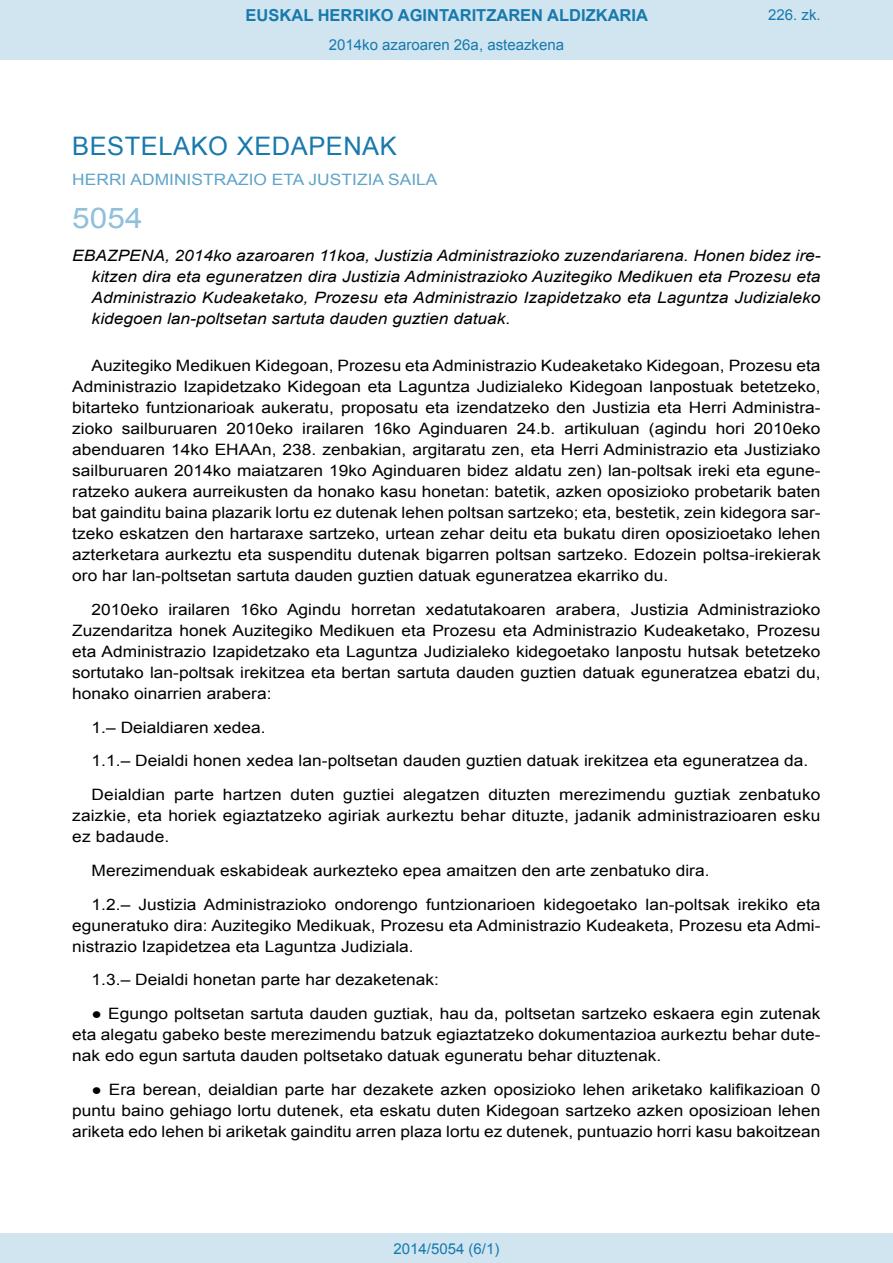
<style>
.page{position:relative;width:893px;height:1263px;background:#fff}
.page>*{position:absolute;margin:0;border:0;box-sizing:border-box;transform-origin:0 0}
.BOPVOrden{font:28.5px "Arial";color:#90c0db;scale:1.11 1}
.BOPVSeccion{font:25.5px "Arial";letter-spacing:.02em;color:#1879ad}
.t1{font:700 16.5px "Arial";color:#1879ad}
.BOPVDetalle{font:15.6px/21px "Arial";color:#000;text-align:justify;scale:1.11 1}
.BOPVTitulo{font:italic 15.6px/21px "Arial";color:#000;text-align:justify;scale:1.11 1}
.BOPVOrganismo{font:15.6px "Arial";letter-spacing:.005em;color:#5ea4ca;scale:1.11 1}
.Paginacion_Centro{font:15px "Arial";color:#1879ad}
</style>
<div class="page">
<div style="left:0;top:0;width:893px;height:60px;background:#d0e5f0"></div>
<div style="left:0;top:1233px;width:893px;height:30px;background:#d0e5f0"></div>
<p class="t1" style="left:246px;top:4px;width:404px">EUSKAL HERRIKO AGINTARITZAREN ALDIZKARIA</p>
<p class="Paginacion_Centro" style="left:329px;top:35px;width:237px">2014ko azaroaren 26a, asteazkena</p>
<p class="Paginacion_Centro" style="left:768px;top:5px;width:54px">226. zk.</p>
<p class="BOPVSeccion" style="left:72px;top:129px;width:326px">BESTELAKO XEDAPENAK</p>
<p class="BOPVOrganismo" style="left:72px;top:169px;width:331px">HERRI ADMINISTRAZIO ETA JUSTIZIA SAILA</p>
<p class="BOPVOrden" style="left:72px;top:199px;width:65px">5054</p>
<p class="BOPVTitulo" style="left:92px;top:246px;width:658px;text-indent:-19px">EBAZPENA, 2014ko azaroaren 11koa, Justizia Administrazioko zuzendariarena. Honen bidez ire&shy;kitzen dira eta eguneratzen dira Justizia Administrazioko Auzitegiko Medikuen eta Prozesu eta Administrazio Kudeaketako, Prozesu eta Administrazio Izapidetzako eta Laguntza Judizialeko kidegoen lan-poltsetan sartuta dauden guztien datuak.</p>
<p class="BOPVDetalle" style="left:72px;top:355px;width:676px;text-indent:19px">Auzitegiko Medikuen Kidegoan, Prozesu eta Administrazio Kudeaketako Kidegoan, Prozesu eta Administrazio Izapidetzako Kidegoan eta Laguntza Judizialeko Kidegoan lanpostuak betetzeko, bitarteko funtzionarioak aukeratu, proposatu eta izendatzeko den Justizia eta Herri Administra&shy;zioko sailburuaren 2010eko irailaren 16ko Aginduaren 24.b. artikuluan (agindu hori 2010eko abenduaren 14ko EHAAn, 238. zenbakian, argitaratu zen, eta Herri Administrazio eta Justiziako sailburuaren 2014ko maiatzaren 19ko Aginduaren bidez aldatu zen) lan-poltsak ireki eta egune&shy;ratzeko aukera aurreikusten da honako kasu honetan: batetik, azken oposizioko probetarik baten bat gainditu baina plazarik lortu ez dutenak lehen poltsan sartzeko; eta, bestetik, zein kidegora sar&shy;tzeko eskatzen den hartaraxe sartzeko, urtean zehar deitu eta bukatu diren oposizioetako lehen azterketara aurkeztu eta suspenditu dutenak bigarren poltsan sartzeko. Edozein poltsa-irekierak oro har lan-poltsetan sartuta dauden guztien datuak eguneratzea ekarriko du.</p>
<p class="BOPVDetalle" style="left:72px;top:599px;width:676px;text-indent:19px">2010eko irailaren 16ko Agindu horretan xedatutakoaren arabera, Justizia Administrazioko Zuzendaritza honek Auzitegiko Medikuen eta Prozesu eta Administrazio Kudeaketako, Prozesu eta Administrazio Izapidetzako eta Laguntza Judizialeko kidegoetako lanpostu hutsak betetzeko sortutako lan-poltsak irekitzea eta bertan sartuta dauden guztien datuak eguneratzea ebatzi du, honako oinarrien arabera:</p>
<p class="BOPVDetalle" style="left:92px;top:717px;width:158px">1.– Deialdiaren xedea.</p>
<p class="BOPVDetalle" style="left:92px;top:750px;width:647px">1.1.– Deialdi honen xedea lan-poltsetan dauden guztien datuak irekitzea eta eguneratzea da.</p>
<p class="BOPVDetalle" style="left:72px;top:784px;width:676px;text-indent:19px">Deialdian parte hartzen duten guztiei alegatzen dituzten merezimendu guztiak zenbatuko zaizkie, eta horiek egiaztatzeko agiriak aurkeztu behar dituzte, jadanik administrazioaren esku ez badaude.</p>
<p class="BOPVDetalle" style="left:92px;top:860px;width:558px">Merezimenduak eskabideak aurkezteko epea amaitzen den arte zenbatuko dira.</p>
<p class="BOPVDetalle" style="left:72px;top:894px;width:676px;text-indent:19px">1.2.– Justizia Administrazioko ondorengo funtzionarioen kidegoetako lan-poltsak irekiko eta eguneratuko dira: Auzitegiko Medikuak, Prozesu eta Administrazio Kudeaketa, Prozesu eta Admi&shy;nistrazio Izapidetzea eta Laguntza Judiziala.</p>
<p class="BOPVDetalle" style="left:92px;top:969px;width:314px">1.3.– Deialdi honetan parte har dezaketenak:</p>
<p class="BOPVDetalle" style="left:72px;top:1003px;width:676px;text-indent:19px">● Egungo poltsetan sartuta dauden guztiak, hau da, poltsetan sartzeko eskaera egin zutenak eta alegatu gabeko beste merezimendu batzuk egiaztatzeko dokumentazioa aurkeztu behar dute&shy;nak edo egun sartuta dauden poltsetako datuak eguneratu behar dituztenak.</p>
<p class="BOPVDetalle" style="left:72px;top:1079px;width:676px;text-indent:19px">● Era berean, deialdian parte har dezakete azken oposizioko lehen ariketako kalifikazioan 0 puntu baino gehiago lortu dutenek, eta eskatu duten Kidegoan sartzeko azken oposizioan lehen ariketa edo lehen bi ariketak gainditu arren plaza lortu ez dutenek, puntuazio horri kasu bakoitzean</p>
<p class="Paginacion_Centro" style="left:393px;top:1238px;width:107px">2014/5054 (6/1)</p>
</div>
